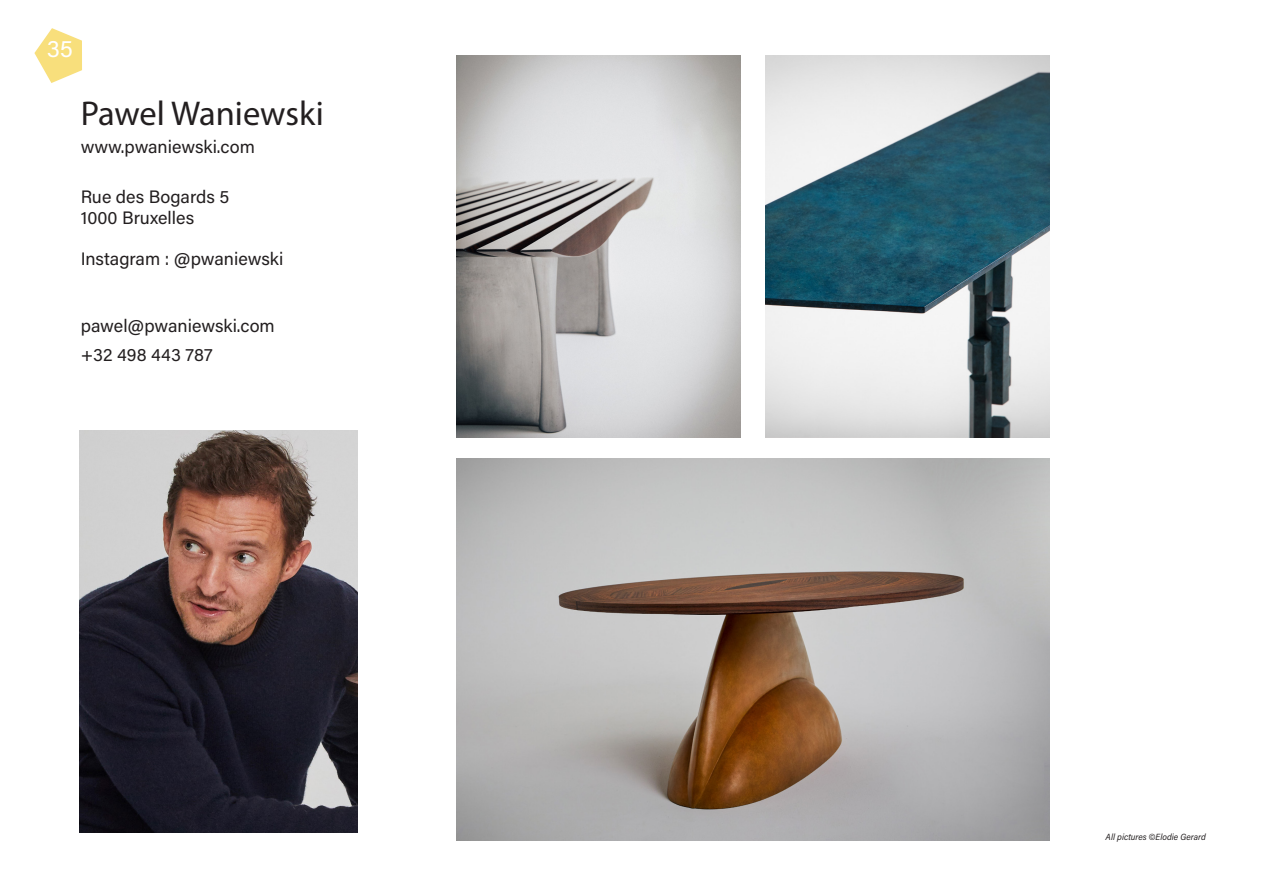
<style>
.page{position:relative;width:1263px;height:893px;background:#fff}
.page>*{position:absolute;margin:0;border:0;box-sizing:border-box;transform-origin:0 0}
.t1{font:34.5px "Myriad Pro";color:#231f20}
.numéro{font:24px "Acumin Pro";color:#fff}
.t2{font:18px "Acumin Pro";color:#231f20}
.légende_en_forme{font:italic 9px "Acumin Pro Semi Cond";color:#231f20}
</style>
<div class="page">
<svg style="left:34px;top:28px;width:48px;height:55px"></svg>
<img style="left:80px;top:430px;width:277px;height:402px">
<img style="left:457px;top:56px;width:283px;height:382px">
<img style="left:766px;top:56px;width:283px;height:382px">
<img style="left:457px;top:459px;width:592px;height:382px">
<p class="numéro" style="left:47px;top:32px;width:28px">35</p>
<p class="t1" style="left:81px;top:92px;width:245px">Pawel Waniewski</p>
<p class="t2" style="left:81px;top:134px;width:176px">www.pwaniewski.com</p>
<p class="t2" style="left:81px;top:184px;width:150px">Rue des Bogards 5</p>
<p class="t2" style="left:81px;top:205px;width:115px">1000 Bruxelles</p>
<p class="t2" style="left:81px;top:246px;width:204px">Instagram : @pwaniewski</p>
<p class="t2" style="left:81px;top:313px;width:196px">pawel@pwaniewski.com</p>
<p class="t2" style="left:81px;top:342px;width:134px">+32 498 443 787</p>
<p class="légende_en_forme" style="left:1106px;top:830px;width:102px">All pictures ©Elodie Gerard</p>
</div>
